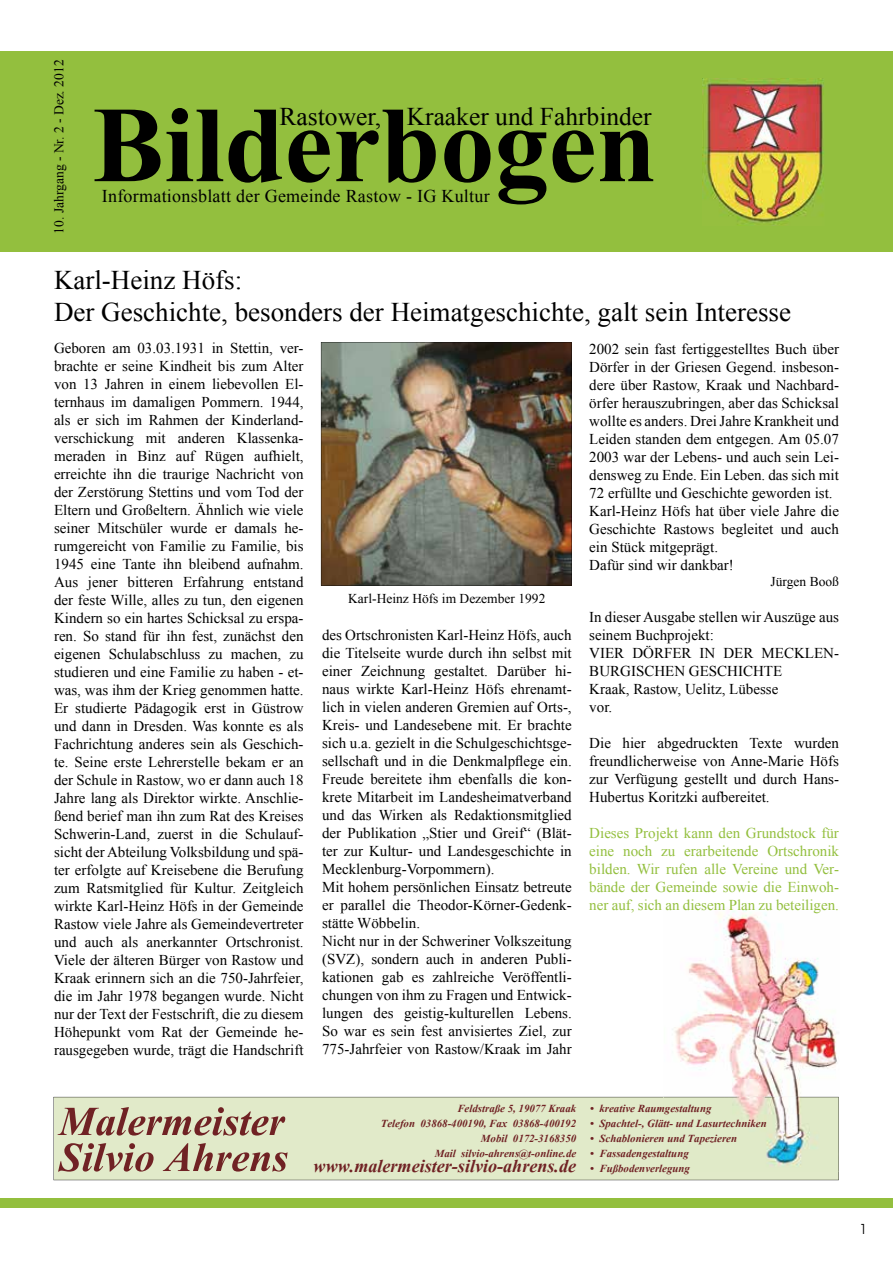
<style>
.page{position:relative;width:893px;height:1263px;background:#fff}
.page>*{position:absolute;margin:0;border:0;box-sizing:border-box;transform-origin:0 0}
.t1{font:700 108px "Times New Roman";color:#000}
.t2{font:700 51px/36px "Vijaya";color:#702224}
.t3{font:27px/32.4px "Times New Roman";color:#000}
.t4{font:25.5px "Times New Roman";color:#000}
.t5{font:700 22.5px "Vijaya";color:#702224}
.t6{font:18px "Times New Roman";letter-spacing:.015em;color:#000}
.t7{font:15px/18px "Times New Roman";color:#000}
.t8{font:15px/18px "Times New Roman";color:#93bf3e;text-align:justify}
.t9{font:100 15px "Avant Garde";color:#000}
.t10{font:700 13.5px/15px "Vijaya";color:#702224;text-align:right}
.t11{font:13.5px "Times New Roman";color:#000}
</style>
<div class="page">
<div style="left:0;top:52px;width:893px;height:200px;background:#93bf3e"></div>
<div style="left:0;top:1198px;width:893px;height:10px;background:#93bf3e"></div>
<img style="left:703px;top:78px;width:121px;height:147px">
<div style="left:54px;top:1097px;width:785px;height:83px;background:#e1eac9"></div>
<img style="left:664px;top:907px;width:175px;height:190px">
<img style="left:664px;top:1097px;width:175px;height:75px">
<img style="left:321px;top:342px;width:250px;height:244px">
<p class="t11" style="left:50px;top:234px;width:176px;rotate:-90deg">10. Jahrgang - Nr. 2 - Dez. 2012</p>
<h3 class="t4" style="left:280px;top:99px;width:374px">Rastower, Kraaker und Fahrbinder</h3>
<h1 class="t1" style="left:92px;top:70px;width:566px">Bilderbogen</h1>
<p class="t6" style="left:102px;top:184px;width:389px">Informationsblatt der Gemeinde Rastow - IG Kultur</p>
<h3 class="t3" style="left:54px;top:263px;width:739px">Karl-Heinz Höfs:<br>Der Geschichte, besonders der Heimatgeschichte, galt sein Interesse</h3>
<p class="t7" style="left:54px;top:338px;width:251px;text-align:justify">Geboren am 03.03.1931 in Stettin, ver&shy;brachte er seine Kindheit bis zum Alter von 13 Jahren in einem liebevollen El&shy;ternhaus im damaligen Pommern. 1944, als er sich im Rahmen der Kinderland&shy;verschickung mit anderen Klassenka&shy;meraden in Binz auf Rügen aufhielt, erreichte ihn die traurige Nachricht von der Zerstörung Stettins und vom Tod der Eltern und Großeltern. Ähnlich wie viele seiner Mitschüler wurde er damals he&shy;rumgereicht von Familie zu Familie, bis 1945 eine Tante ihn bleibend aufnahm.<br>Aus jener bitteren Erfahrung entstand der feste Wille, alles zu tun, den eigenen Kindern so ein hartes Schicksal zu erspa&shy;ren. So stand für ihn fest, zunächst den eigenen Schulabschluss zu machen, zu studieren und eine Familie zu haben - et&shy;was, was ihm der Krieg genommen hatte.<br>Er studierte Pädagogik erst in Güstrow und dann in Dresden. Was konnte es als Fachrichtung anderes sein als Geschich&shy;te. Seine erste Lehrerstelle bekam er an der Schule in Rastow, wo er dann auch 18<br>Jahre lang als Direktor wirkte. Anschlie&shy;ßend berief man ihn zum Rat des Kreises Schwerin-Land, zuerst in die Schulauf&shy;sicht der Abteilung Volksbildung und spä&shy;ter erfolgte auf Kreisebene die Berufung zum Ratsmitglied für Kultur. Zeitgleich wirkte Karl-Heinz Höfs in der Gemeinde Rastow viele Jahre als Gemeindevertreter und auch als anerkannter Ortschronist.<br>Viele der älteren Bürger von Rastow und Kraak erinnern sich an die 750-Jahrfeier, die im Jahr 1978 begangen wurde. Nicht nur der Text der Festschrift, die zu diesem Höhepunkt vom Rat der Gemeinde he&shy;rausgegeben wurde, trägt die Handschrift</p>
<p class="t11" style="left:348px;top:589px;width:199px">Karl-Heinz Höfs im Dezember 1992</p>
<p class="t7" style="left:322px;top:625px;width:251px">des Ortschronisten Karl-Heinz Höfs, auch die Titelseite wurde durch ihn selbst mit einer Zeichnung gestaltet. Darüber hi&shy;naus wirkte Karl-Heinz Höfs ehrenamt&shy;lich in vielen anderen Gremien auf Orts-, Kreis- und Landesebene mit. Er brachte sich u.a. gezielt in die Schulgeschichtsge&shy;sellschaft und in die Denkmalpflege ein.<br>Freude bereitete ihm ebenfalls die kon&shy;krete Mitarbeit im Landesheimatverband und das Wirken als Redaktionsmitglied der Publikation „Stier und Greif“ (Blät&shy;ter zur Kultur- und Landesgeschichte in Mecklenburg-Vorpommern).<br>Mit hohem persönlichen Einsatz betreute er parallel die Theodor-Körner-Gedenk&shy;stätte Wöbbelin.<br>Nicht nur in der Schweriner Volkszeitung (SVZ), sondern auch in anderen Publi&shy;kationen gab es zahlreiche Veröffentli&shy;chungen von ihm zu Fragen und Entwick&shy;lungen des geistig-kulturellen Lebens.<br>So war es sein fest anvisiertes Ziel, zur 775-Jahrfeier von Rastow/Kraak im Jahr</p>
<p class="t7" style="left:589px;top:339px;width:251px">2002 sein fast fertiggestelltes Buch über Dörfer in der Griesen Gegend. insbeson&shy;dere über Rastow, Kraak und Nachbard&shy;örfer herauszubringen, aber das Schicksal wollte es anders. Drei Jahre Krankheit und Leiden standen dem entgegen. Am 05.07<br>2003 war der Lebens- und auch sein Lei&shy;densweg zu Ende. Ein Leben. das sich mit 72 erfüllte und Geschichte geworden ist.<br>Karl-Heinz Höfs hat über viele Jahre die Geschichte Rastows begleitet und auch ein Stück mitgeprägt.<br>Dafür sind wir dankbar!</p>
<p class="t11" style="left:771px;top:572px;width:70px">Jürgen Booß</p>
<p class="t7" style="left:589px;top:608px;width:251px">In dieser Ausgabe stellen wir Auszüge aus seinem Buchprojekt:<br>VIER DÖRFER IN DER MECKLEN-<br>BURGISCHEN GESCHICHTE<br>Kraak, Rastow, Uelitz, Lübesse<br>vor.</p>
<p class="t7" style="left:589px;top:734px;width:251px;text-align:justify">Die hier abgedruckten Texte wurden freundlicherweise von Anne-Marie Höfs zur Verfügung gestellt und durch Hans-Hubertus Koritzki aufbereitet.</p>
<p class="t8" style="left:589px;top:824px;width:251px">Dieses Projekt kann den Grundstock für eine noch zu erarbeitende Ortschronik bilden. Wir rufen alle Vereine und Ver&shy;bände der Gemeinde sowie die Einwoh&shy;ner auf, sich an diesem Plan zu beteiligen.</p>
<h2 class="t2" style="left:59px;top:1097px;width:231px">Malermeister<br>Silvio Ahrens</h2>
<p class="t10" style="left:381px;top:1100px;width:197px">Feldstraße 5, 19077 Kraak<br>Telefon 03868-400190, Fax 03868-400192<br>Mobil 0172-3168350<br>Mail silvio-ahrens@t-online.de</p>
<h3 class="t5" style="left:314px;top:1148px;width:264px">www.malermeister-silvio-ahrens.de</h3>
<p class="t10" style="left:590px;top:1100px;width:123px">• kreative Raumgestaltung</p>
<p class="t10" style="left:590px;top:1115px;width:178px">• Spachtel-, Glätt- und Lasurtechniken</p>
<p class="t10" style="left:590px;top:1130px;width:148px">• Schablonieren und Tapezieren</p>
<p class="t10" style="left:590px;top:1145px;width:100px">• Fassadengestaltung</p>
<p class="t10" style="left:590px;top:1160px;width:101px">• Fußbodenverlegung</p>
<p class="t9" style="left:860px;top:1221px;width:9px">1</p>
</div>
